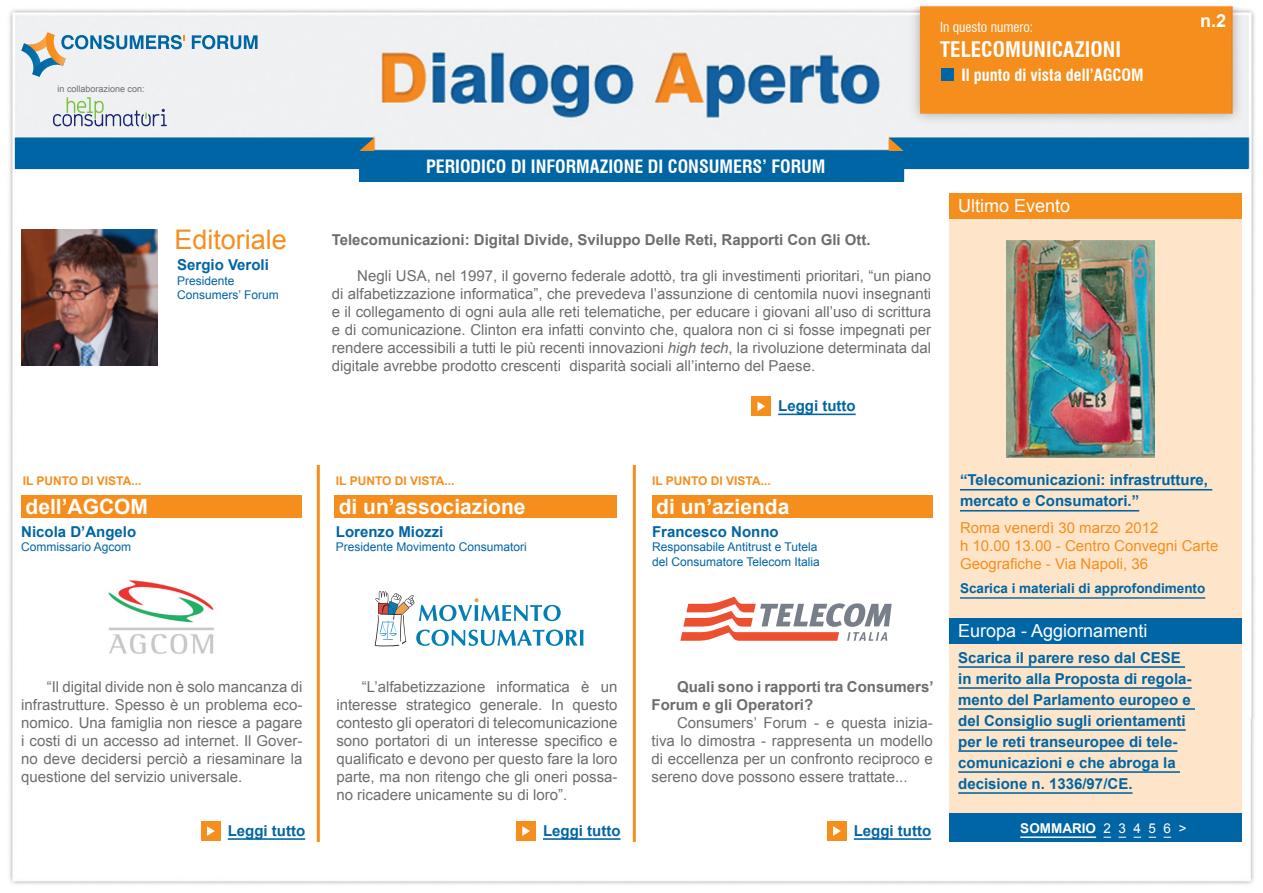
<style>
.page{position:relative;width:1263px;height:893px;background:#fff}
.page>*{position:absolute;margin:0;border:0;box-sizing:border-box;transform-origin:0 0}
.t1{font:27px "Arial";color:#f68e1e}
.t2{font:700 21px "Arial";color:#fff}
.t3{font:700 condensed 21px "Swiss 721 BT";color:#fff}
.t4{font:700 condensed 18px "Swiss 721 BT";color:#fff}
.t5{font:18px "Arial";color:#fff}
.t6{font:700 18px "Arial";color:#fff}
.t7{font:700 condensed 16.5px "Swiss 721 BT";color:#fff}
.t8{font:15px/18px "Arial";color:#6c6d70;text-align:justify}
.t9{font:700 15px/21px "Arial";color:#0065a4}
.t10{font:700 15px/18px "Arial";color:#6c6d70}
.t11{font:15px/18px "Arial";color:#f68e1e}
.t12{font:700 13.5px "Arial";color:#0065a4}
.t13{font:700 13.5px "Arial";color:#fff}
.t14{font:condensed 13.5px "Swiss 721 BT";color:#fff}
.t15{font:12px/14.4px "Arial";color:#0065a4}
.t16{font:700 12px "Arial";color:#f68e1e}
.t17{font:9px "Arial";color:#6c6d70}
.s1{font-style:italic}
.s2{font-weight:400;color:#0065a4}
.s3{font-weight:400}
</style>
<div class="page">
<img style="left:9px;top:5px;width:1246px;height:880px">
<img style="left:21px;top:229px;width:136px;height:136px">
<svg style="left:21px;top:32px;width:164px;height:45px"></svg>
<svg style="left:192px;top:35px;width:65px;height:14px"></svg>
<div style="left:950px;top:618px;width:292px;height:203px;background:#fee5c9"></div>
<hr style="left:958px;top:666px;width:227px;height:2px;background:#0065a4">
<hr style="left:958px;top:687px;width:233px;height:2px;background:#0065a4">
<hr style="left:958px;top:708px;width:237px;height:2px;background:#0065a4">
<hr style="left:958px;top:729px;width:228px;height:2px;background:#0065a4">
<hr style="left:958px;top:750px;width:219px;height:2px;background:#0065a4">
<hr style="left:958px;top:771px;width:222px;height:2px;background:#0065a4">
<hr style="left:958px;top:792px;width:174px;height:2px;background:#0065a4">
<div style="left:359px;top:151px;width:544px;height:31px;background:#0065a4"></div>
<div style="left:15px;top:138px;width:359px;height:31px;background:#0065a4"></div>
<div style="left:889px;top:138px;width:359px;height:31px;background:#0065a4"></div>
<svg style="left:359px;top:138px;width:15px;height:13px"></svg>
<svg style="left:889px;top:138px;width:15px;height:13px"></svg>
<svg style="left:53px;top:97px;width:114px;height:29px"></svg>
<div style="left:950px;top:814px;width:292px;height:28px;background:#0065a4"></div>
<hr style="left:1020px;top:836px;width:76px;height:2px;background:#fff">
<div style="left:920px;top:8px;width:310px;height:105px;background:#f68e1e"></div>
<div style="left:941px;top:68px;width:13px;height:13px;background:#0065a4"></div>
<div style="left:21px;top:495px;width:281px;height:22px;background:#f68e1e"></div>
<div style="left:334px;top:495px;width:283px;height:22px;background:#f68e1e"></div>
<div style="left:652px;top:495px;width:281px;height:22px;background:#f68e1e"></div>
<hr style="left:778px;top:414px;width:78px;height:1px;background:#0065a4">
<div style="left:751px;top:396px;width:20px;height:20px;background:#f68e1e"></div>
<svg style="left:757px;top:401px;width:8px;height:10px"></svg>
<hr style="left:543px;top:838px;width:77px;height:2px;background:#0065a4">
<div style="left:516px;top:821px;width:20px;height:20px;background:#f68e1e"></div>
<svg style="left:522px;top:826px;width:8px;height:10px"></svg>
<hr style="left:854px;top:838px;width:77px;height:2px;background:#0065a4">
<div style="left:827px;top:821px;width:20px;height:20px;background:#f68e1e"></div>
<svg style="left:833px;top:826px;width:8px;height:10px"></svg>
<hr style="left:228px;top:838px;width:77px;height:2px;background:#0065a4">
<div style="left:201px;top:821px;width:20px;height:20px;background:#f68e1e"></div>
<svg style="left:207px;top:826px;width:8px;height:10px"></svg>
<img style="left:96px;top:576px;width:128px;height:86px">
<svg style="left:375px;top:591px;width:208px;height:55px"></svg>
<svg style="left:680px;top:597px;width:212px;height:44px"></svg>
<div style="left:950px;top:193px;width:292px;height:429px;background:#fee5c9"></div>
<div style="left:950px;top:193px;width:292px;height:26px;background:#f68e1e"></div>
<hr style="left:960px;top:489px;width:252px;height:2px;background:#0065a4">
<hr style="left:960px;top:510px;width:179px;height:2px;background:#0065a4">
<hr style="left:960px;top:597px;width:245px;height:2px;background:#0065a4">
<img style="left:1007px;top:241px;width:148px;height:216px">
<hr style="left:317px;top:465px;width:3px;height:377px;background:#f68e1e">
<hr style="left:633px;top:465px;width:3px;height:377px;background:#f68e1e">
<div style="left:950px;top:618px;width:292px;height:26px;background:#0065a4"></div>
<p class="t17" style="left:58px;top:83px;width:89px">in collaborazione con:</p>
<p class="t14" style="left:940px;top:19px;width:95px">In questo numero:</p>
<h2 class="t3" style="left:940px;top:37px;width:182px">TELECOMUNICAZIONI</h2>
<p class="t7" style="left:961px;top:65px;width:184px">Il punto di vista dell’AGCOM</p>
<p class="t6" style="left:1200px;top:9px;width:28px">n.2</p>
<h1 class="t1" style="left:174px;top:222px;width:114px">Editoriale</h1>
<p class="t9" style="left:177px;top:255px;width:93px">Sergio Veroli</p>
<p class="t15" style="left:177px;top:273px;width:103px">Presidente<br>Consumers’ Forum</p>
<p class="t4" style="left:426px;top:156px;width:401px">PERIODICO DI INFORMAZIONE DI CONSUMERS’ FORUM</p>
<p class="t10" style="left:332px;top:231px;width:541px">Telecomunicazioni: Digital Divide, Sviluppo Delle Reti, Rapporti Con Gli Ott.</p>
<p class="t8" style="left:332px;top:267px;width:601px;text-indent:26px">Negli USA, nel 1997, il governo federale adottò, tra gli investimenti prioritari, “un piano di alfabetizzazione informatica”, che prevedeva l’assunzione di centomila nuovi insegnanti e il collegamento di ogni aula alle reti telematiche, per educare i giovani all’uso di scrittura e di comunicazione. Clinton era infatti convinto che, qualora non ci si fosse impegnati per rendere accessibili a tutti le più recenti innovazioni <span class="s1">high tech</span>, la rivoluzione determinata dal digitale avrebbe prodotto crescenti disparità sociali all’interno del Paese.</p>
<p class="t9" style="left:778px;top:396px;width:79px">Leggi tutto</p>
<p class="t16" style="left:23px;top:472px;width:120px">IL PUNTO DI VISTA...</p>
<p class="t16" style="left:336px;top:472px;width:120px">IL PUNTO DI VISTA...</p>
<p class="t16" style="left:652px;top:472px;width:120px">IL PUNTO DI VISTA...</p>
<h2 class="t2" style="left:26px;top:493px;width:124px">dell’AGCOM</h2>
<h2 class="t2" style="left:339px;top:493px;width:188px">di un’associazione</h2>
<h2 class="t2" style="left:656px;top:493px;width:135px">di un’azienda</h2>
<p class="t9" style="left:21px;top:521px;width:117px">Nicola D’Angelo</p>
<p class="t15" style="left:21px;top:540px;width:112px">Commissario Agcom</p>
<p class="t9" style="left:336px;top:521px;width:109px">Lorenzo Miozzi</p>
<p class="t15" style="left:336px;top:540px;width:192px">Presidente Movimento Consumatori</p>
<p class="t9" style="left:652px;top:521px;width:128px">Francesco Nonno</p>
<p class="t15" style="left:652px;top:540px;width:169px">Responsabile Antitrust e Tutela del Consumatore Telecom Italia</p>
<p class="t5" style="left:958px;top:194px;width:114px">Ultimo Evento</p>
<p class="t9" style="left:960px;top:470px;width:250px">“Telecomunicazioni: infrastrutture, mercato e Consumatori.”</p>
<p class="t11" style="left:960px;top:519px;width:260px">Roma venerdì 30 marzo 2012<br>h 10.00 13.00 - Centro Convegni Carte<br>Geografiche - Via Napoli, 36</p>
<p class="t12" style="left:960px;top:580px;width:247px">Scarica i materiali di approfondimento</p>
<p class="t5" style="left:958px;top:619px;width:191px">Europa - Aggiornamenti</p>
<p class="t8" style="left:21px;top:678px;width:283px;text-indent:26px">“Il digital divide non è solo mancanza di infrastrutture. Spesso è un problema eco&shy;nomico. Una famiglia non riesce a pagare i costi di un accesso ad internet. Il Gover&shy;no deve decidersi perciò a riesaminare la questione del servizio universale.</p>
<p class="t8" style="left:336px;top:678px;width:283px;text-indent:26px">“L’alfabetizzazione informatica è un interesse strategico generale. In questo contesto gli operatori di telecomunicazione sono portatori di un interesse specifico e qualificato e devono per questo fare la loro parte, ma non ritengo che gli oneri possa&shy;no ricadere unicamente su di loro”.</p>
<p class="t10" style="left:651px;top:678px;width:283px;text-indent:26px">Quali sono i rapporti tra Consumers’<br>Forum e gli Operatori?</p>
<p class="t8" style="left:651px;top:714px;width:283px;text-indent:26px">Consumers’ Forum - e questa inizia&shy;tiva lo dimostra - rappresenta un modello di eccellenza per un confronto reciproco e sereno dove possono essere trattate...</p>
<p class="t9" style="left:228px;top:821px;width:79px">Leggi tutto</p>
<p class="t9" style="left:543px;top:821px;width:79px">Leggi tutto</p>
<p class="t9" style="left:854px;top:821px;width:79px">Leggi tutto</p>
<p class="t9" style="left:958px;top:647px;width:235px">Scarica il parere reso dal CESE in merito alla Proposta di regola&shy;mento del Parlamento europeo e del Consiglio sugli orientamenti per le reti transeuropee di tele&shy;comunicazioni e che abroga la decisione n. 1336/97/CE.</p>
<p class="t13" style="left:1005px;top:819px;width:183px"><span class="s2">&lt;</span> SOMMARIO <span class="s3">2 3 4 5 6 &gt;</span></p>
</div>
